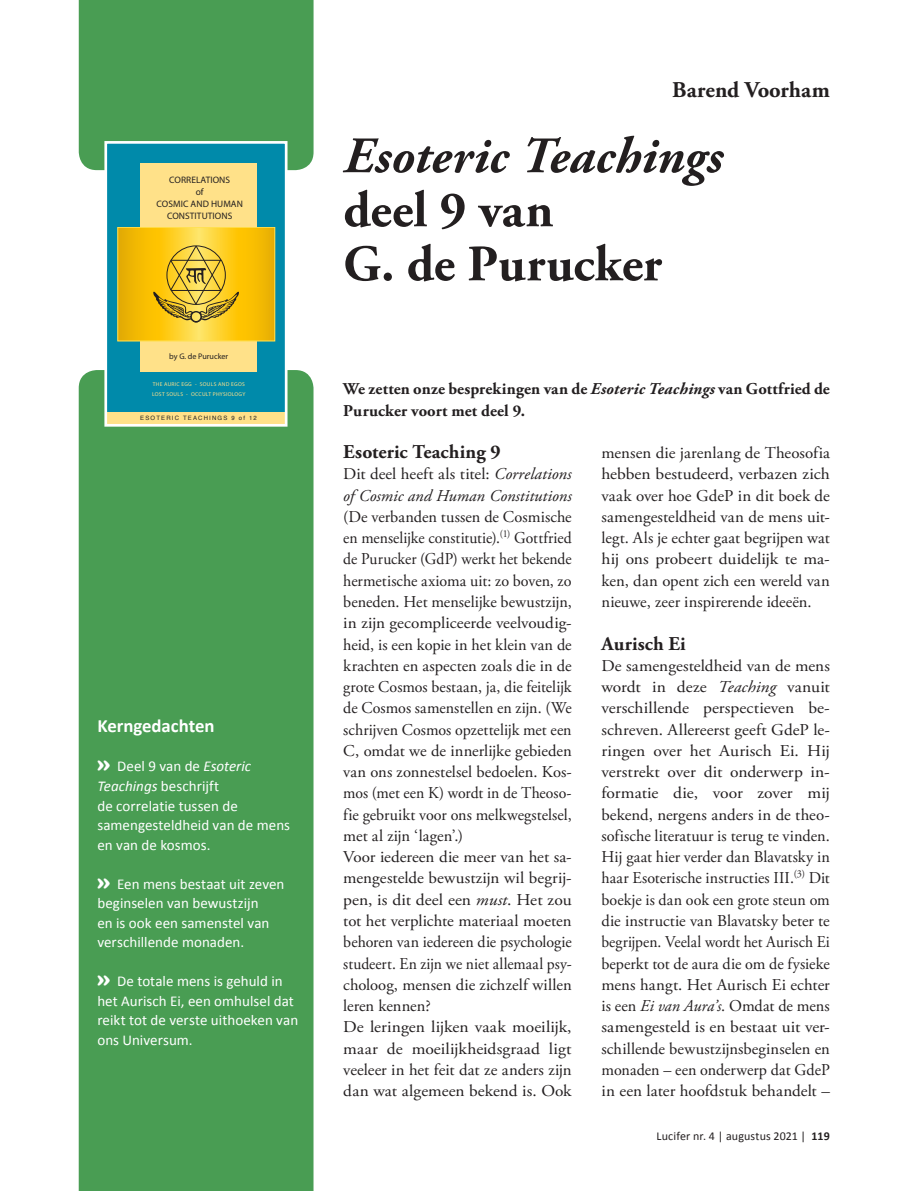
<style>
.page{position:relative;width:915px;height:1191px;background:#fff}
.page>*{position:absolute;margin:0;border:0;box-sizing:border-box;transform-origin:0 0}
.Artikel_-_titel{font:italic 700 51px/54px "Adobe Garamond Pro";letter-spacing:.005em;color:#231f20}
.Artikel_-_titel-2{font:700 51px "Adobe Garamond Pro";color:#231f20}
.Artikel_-_auteur{font:700 22.5px "Adobe Garamond Pro";color:#231f20}
.Artikel_-_tussenko{font:700 19.5px "Adobe Garamond Pro";letter-spacing:.005em;color:#231f20}
.Artikel_-_Kadertek{font:700 18.75px "Calibri";color:#fff}
.Artikel_-_plat_-_2{font:16.5px/21.3px "Adobe Garamond Pro";color:#231f20;text-align:justify}
.Artikel_-_plat_-_2-2{font:16.5px/21.3px "Adobe Garamond Pro";color:#231f20;text-align:justify;scale:1.04 1}
.Artikel_-_plat_-_2-3{font:16.5px/21.3px "Adobe Garamond Pro";color:#231f20;text-align:justify;scale:1.06 1}
.Artikel_-_introtek{font:700 16.5px/21.3px "Adobe Garamond Pro";letter-spacing:.005em;color:#231f20}
.Artikel_-_Kadertek-2{font:15px/19.5px "Calibri";color:#fff}
.t1{font:12px "Calibri";letter-spacing:.01em;color:#231f20}
.t2{font:9.45px/12px "Myriad Pro";letter-spacing:.01em;color:#231f20;text-align:center}
.t3{font:8.1px "Myriad Pro";color:#231f20}
.t4{font:6px "Helvetica";letter-spacing:.2em;color:#231f20}
.t5{font:5.55px/10.6px "Myriad Pro";letter-spacing:.05em;color:#ffe189}
.s1{font-family:"Cooper Black Std";font-size:22.5px}
.s2{font-style:italic}
.s3{font-style:normal}
.s4{font-weight:700}
</style>
<div class="page">
<div style="left:79px;top:370px;width:234px;height:821px;background:#499d53"></div>
<div style="left:106px;top:142px;width:180px;height:270px;background:#008aaa"></div>
<div style="left:106px;top:412px;width:180px;height:13px;background:#ffe189"></div>
<div style="left:140px;top:163px;width:117px;height:208px;background:#ffe189"></div>
<svg style="left:120px;top:229px;width:152px;height:110px;background:#f6c00e"></svg>
<svg style="left:153px;top:245px;width:86px;height:77px;background:#dab42b"></svg>
<div style="left:117px;top:227px;width:158px;height:114px;border:1px solid #ffe154"></div>
<svg style="left:79px;top:0;width:234px;height:170px;background:#469c5c"></svg>
<svg style="left:292px;top:424px;width:4px;height:4px"></svg>
<div style="left:104px;top:141px;width:183px;height:285px;border:3px solid #fff"></div>
<p class="t2" style="left:156px;top:174px;width:88px">CORRELATIONS<br>of<br>COSMIC AND HUMAN<br>CONSTITUTIONS</p>
<p class="t3" style="left:169px;top:351px;width:60px">by G. de Purucker</p>
<p class="t5" style="left:152px;top:378px;width:95px">THE AURIC EGG - SOULS AND EGOS<br>LOST SOULS - OCCULT PHYSIOLOGY</p>
<p class="t4" style="left:140px;top:413px;width:118px">ESOTERIC TEACHINGS 9 of 12</p>
<p class="Artikel_-_Kadertek" style="left:97px;top:714px;width:119px">Kerngedachten</p>
<p class="Artikel_-_Kadertek-2" style="left:97px;top:756px;width:194px"><span class="s1">»</span> Deel 9 van de <span class="s2">Esoteric<br>Teachings</span> beschrijft<br>de correlatie tussen de samengesteldheid van de mens en van de kosmos.</p>
<p class="Artikel_-_Kadertek-2" style="left:97px;top:873px;width:188px"><span class="s1">»</span> Een mens bestaat uit zeven beginselen van bewustzijn<br>en is ook een samenstel van verschillende monaden.</p>
<p class="Artikel_-_Kadertek-2" style="left:97px;top:970px;width:202px"><span class="s1">»</span> De totale mens is gehuld in het Aurisch Ei, een omhulsel dat reikt tot de verste uithoeken van ons Universum.</p>
<p class="Artikel_-_auteur" style="left:672px;top:76px;width:159px">Barend Voorham</p>
<p class="Artikel_-_titel" style="left:343px;top:130px;width:380px">Esoteric Teachings <span class="s3">deel 9 van</span></p>
<p class="Artikel_-_titel-2" style="left:343px;top:234px;width:320px">G. de Purucker</p>
<p class="Artikel_-_introtek" style="left:343px;top:379px;width:488px">We zetten onze besprekingen van de <span class="s2">Esoteric Teachings</span> van Gottfried de<br>Purucker voort met deel 9.</p>
<p class="Artikel_-_tussenko" style="left:343px;top:440px;width:159px">Esoteric Teaching 9</p>
<p class="Artikel_-_plat_-_2" style="left:343px;top:464px;width:230px">Dit deel heeft als titel: <span class="s2">Correlations of Cosmic and Human Constitutions </span>(De verbanden tussen de Cosmische en menselijke constitutie).<sup>(1)</sup> Gottfried de Purucker (GdP) werkt het bekende hermetische axioma uit: zo boven, zo beneden. Het menselijke bewustzijn, in zijn gecompliceerde veelvoudig&shy;heid, is een kopie in het klein van de krachten en aspecten zoals die in de grote Cosmos bestaan, ja, die feitelijk de Cosmos samenstellen en zijn. (We schrijven Cosmos opzettelijk met een C, omdat we de innerlijke gebieden van ons zonnestelsel bedoelen. Kos&shy;mos (met een K) wordt in de Theoso&shy;fie gebruikt voor ons melkwegstelsel, met al zijn ‘lagen’.)</p>
<p class="Artikel_-_plat_-_2" style="left:343px;top:847px;width:230px">Voor iedereen die meer van het sa&shy;mengestelde bewustzijn wil begrij&shy;pen, is dit deel een <span class="s2">must</span>. Het zou tot het verplichte materiaal moeten behoren van iedereen die psychologie studeert. En zijn we niet allemaal psy&shy;choloog, mensen die zichzelf willen leren kennen?</p>
<p class="Artikel_-_plat_-_2-3" style="left:343px;top:1017px;width:217px">De leringen lijken vaak moeilijk, maar de moeilijkheidsgraad ligt veeleer in het feit dat ze anders zijn dan wat algemeen bekend is. Ook</p>
<p class="Artikel_-_plat_-_2" style="left:601px;top:443px;width:230px">mensen die jarenlang de Theosofia hebben bestudeerd, verbazen zich vaak over hoe GdeP in dit boek de samengesteldheid van de mens uit&shy;legt. Als je echter gaat begrijpen wat hij ons probeert duidelijk te ma&shy;ken, dan opent zich een wereld van nieuwe, zeer inspirerende ideeën.</p>
<p class="Artikel_-_tussenko" style="left:601px;top:632px;width:86px">Aurisch Ei</p>
<p class="Artikel_-_plat_-_2-2" style="left:601px;top:655px;width:221px">De samengesteldheid van de mens wordt in deze <span class="s2">Teaching</span> vanuit verschillende perspectieven be&shy;schreven. Allereerst geeft GdeP le&shy;ringen over het Aurisch Ei. Hij verstrekt over dit onderwerp in&shy;formatie die, voor zover mij bekend, nergens anders in de theo&shy;sofische literatuur is terug te vinden.<br>Hij gaat hier verder dan Blavatsky in haar Esoterische instructies III.<sup>(3)</sup> Dit boekje is dan ook een grote steun om die instructie van Blavatsky beter te begrijpen. Veelal wordt het Aurisch Ei beperkt tot de aura die om de fysieke mens hangt. Het Aurisch Ei echter is een <span class="s2">Ei van Aura’s</span>. Omdat de mens samengesteld is en bestaat uit ver&shy;schillende bewustzijnsbeginselen en monaden – een onderwerp dat GdeP in een later hoofdstuk behandelt –</p>
<p class="t1" style="left:656px;top:1128px;width:175px">Lucifer nr. 4 | augustus 2021 | <span class="s4">119</span></p>
</div>
